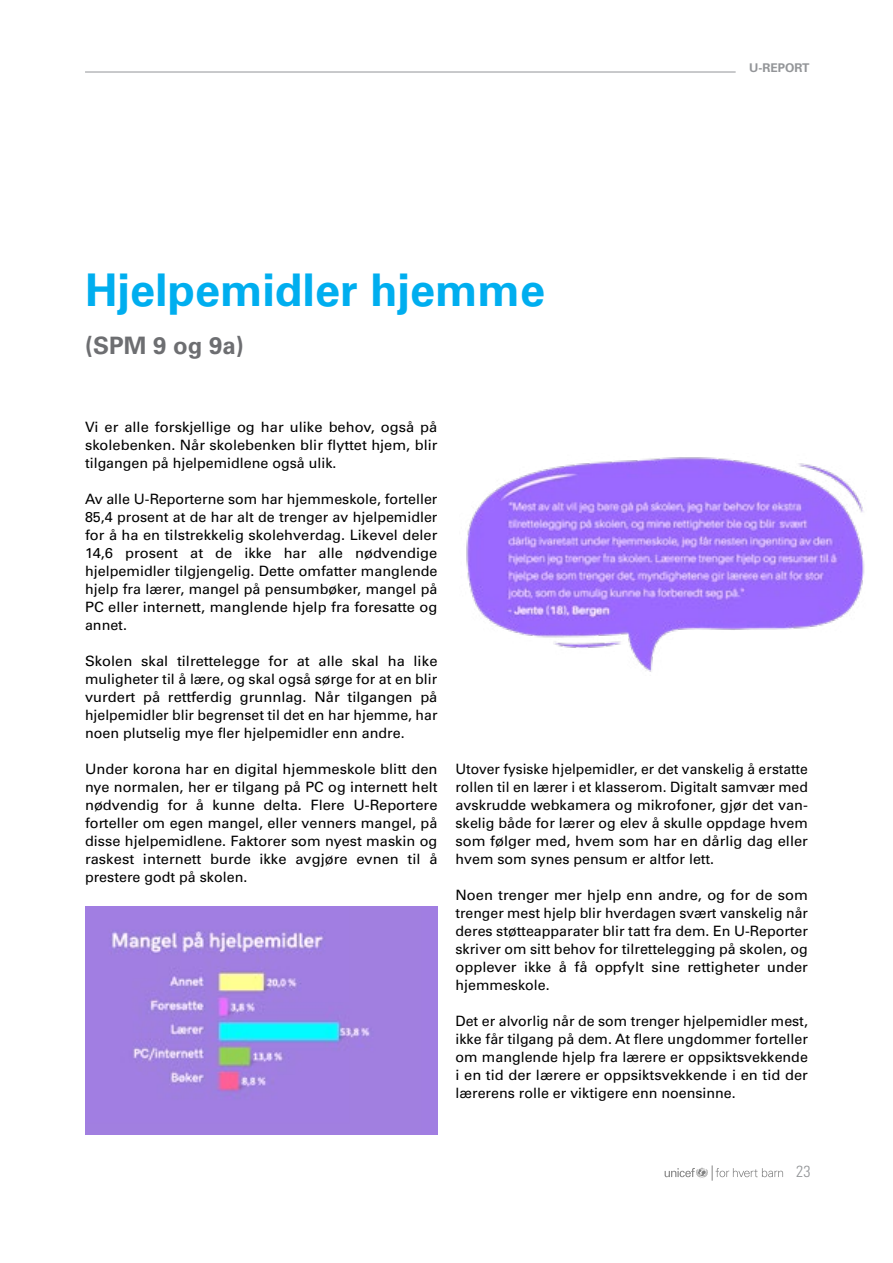
<style>
.page{position:relative;width:893px;height:1263px;background:#fff}
.page>*{position:absolute;margin:0;border:0;box-sizing:border-box;transform-origin:0 0}
.t1{font:700 45px "Univers";color:#00aeef}
.t2{font:700 24px "Univers";color:#6d6e71}
.t3{font:300 condensed 16.05px "Univers";color:#939598}
.t4{font:14.25px/18px "Univers";color:#000;text-align:justify}
.t5{font:700 12px "Univers";color:#939598}
</style>
<div class="page">
<svg style="left:665px;top:1165px;width:118px;height:16px"></svg>
<hr style="left:85px;top:72px;width:651px;height:1px;background:#939598">
<img style="left:85px;top:906px;width:352px;height:228px">
<img style="left:466px;top:457px;width:399px;height:215px">
<h1 class="t1" style="left:85px;top:264px;width:462px">Hjelpemidler hjemme</h1>
<h2 class="t2" style="left:85px;top:331px;width:160px">(SPM 9 og 9a)</h2>
<p class="t5" style="left:749px;top:61px;width:62px">U-REPORT</p>
<p class="t4" style="left:85px;top:418px;width:354px">Vi er alle forskjellige og har ulike behov, også på skolebenken. Når skolebenken blir flyttet hjem, blir tilgangen på hjelpemidlene også ulik.</p>
<p class="t4" style="left:85px;top:490px;width:354px">Av alle U-Reporterne som har hjemmeskole, forteller 85,4 prosent at de har alt de trenger av hjelpemidler for å ha en tilstrekkelig skolehverdag. Likevel deler 14,6 prosent at de ikke har alle nødvendige hjelpemidler tilgjengelig. Dette omfatter manglende hjelp fra lærer, mangel på pensumbøker, mangel på PC eller internett, manglende hjelp fra foresatte og annet.</p>
<p class="t4" style="left:85px;top:652px;width:354px">Skolen skal tilrettelegge for at alle skal ha like muligheter til å lære, og skal også sørge for at en blir vurdert på rettferdig grunnlag. Når tilgangen på hjelpemidler blir begrenset til det en har hjemme, har noen plutselig mye fler hjelpemidler enn andre.</p>
<p class="t4" style="left:85px;top:760px;width:354px">Under korona har en digital hjemmeskole blitt den nye normalen, her er tilgang på PC og internett helt nødvendig for å kunne delta. Flere U-Reportere forteller om egen mangel, eller venners mangel, på disse hjelpemidlene. Faktorer som nyest maskin og raskest internett burde ikke avgjøre evnen til å prestere godt på skolen.</p>
<p class="t4" style="left:455px;top:760px;width:354px">Utover fysiske hjelpemidler, er det vanskelig å erstatte rollen til en lærer i et klasserom. Digitalt samvær med avskrudde webkamera og mikrofoner, gjør det van&shy;skelig både for lærer og elev å skulle oppdage hvem som følger med, hvem som har en dårlig dag eller hvem som synes pensum er altfor lett.</p>
<p class="t4" style="left:455px;top:886px;width:354px">Noen trenger mer hjelp enn andre, og for de som trenger mest hjelp blir hverdagen svært vanskelig når deres støtteapparater blir tatt fra dem. En U-Reporter skriver om sitt behov for tilrettelegging på skolen, og opplever ikke å få oppfylt sine rettigheter under hjemmeskole.</p>
<p class="t4" style="left:455px;top:1012px;width:354px">Det er alvorlig når de som trenger hjelpemidler mest, ikke får tilgang på dem. At flere ungdommer forteller om manglende hjelp fra lærere er oppsiktsvekkende i en tid der lærere er oppsiktsvekkende i en tid der lærerens rolle er viktigere enn noensinne.</p>
<p class="t3" style="left:796px;top:1162px;width:16px">23</p>
</div>
